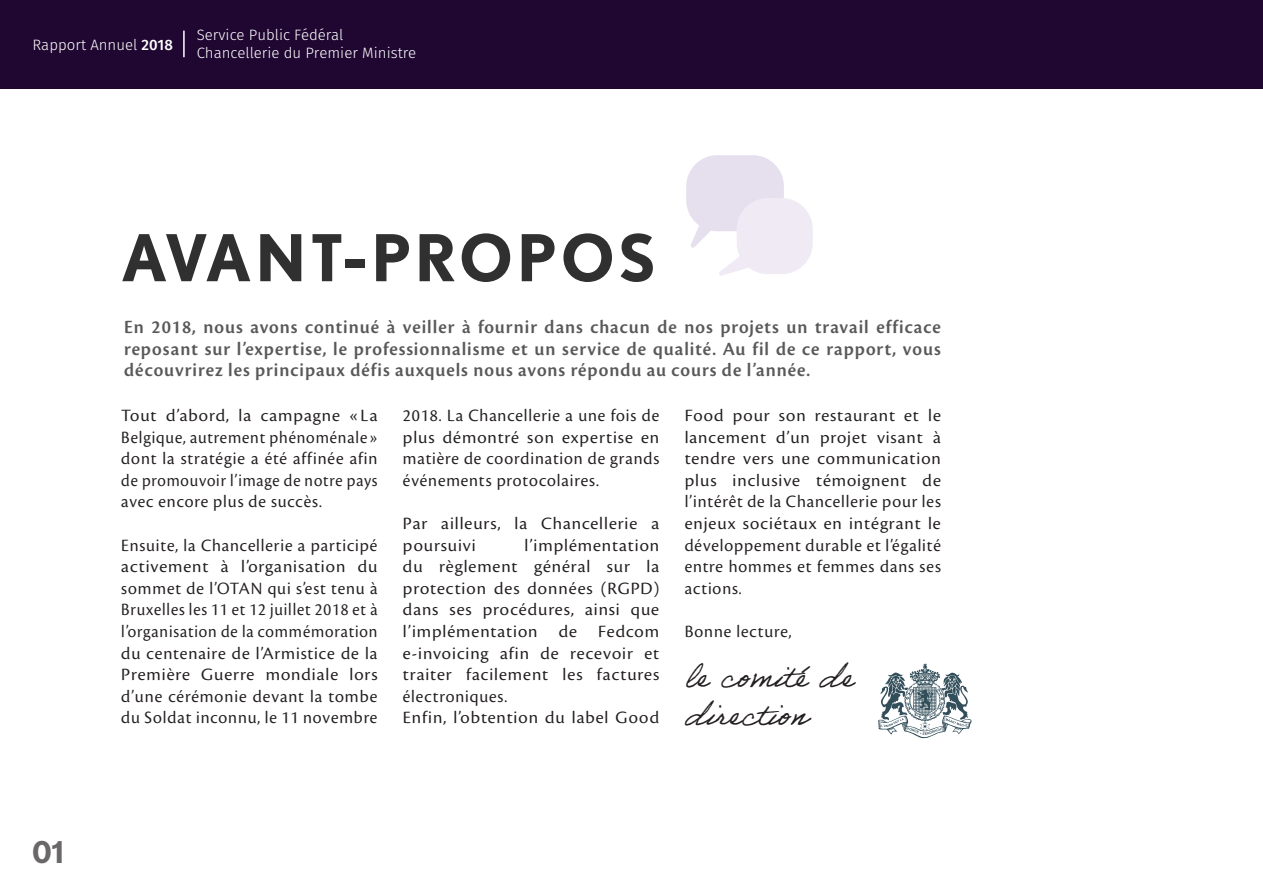
<style>
.page{position:relative;width:1263px;height:893px;background:#fff}
.page>*{position:absolute;margin:0;border:0;box-sizing:border-box;transform-origin:0 0}
.Avant-Propos{font:700 64.5px "Nobel";letter-spacing:.065em;color:#313030}
.signature{font:31.5px/37.8px "Adobe Handwriting Ernie";color:#231f20}
.t1{font:700 30px "Nobel";color:#696768}
.Chapeau_1{font:19.5px/21.6px "Cronos Pro Semibold Disp";letter-spacing:.05em;color:#595959;text-align:justify}
.Texte_avant_propos{font:18px/21.6px "Cronos Pro Disp";letter-spacing:.05em;color:#231f20;text-align:justify;scale:1.05 1}
.Texte_avant_propos-2{font:18px/21.6px "Cronos Pro Disp";letter-spacing:.05em;color:#231f20;text-align:justify}
.t2{font:300 15px/18px "Fira Sans";color:#fff}
.s1{font-weight:500}
</style>
<div class="page">
<div style="left:0;top:0;width:1263px;height:88px;background:#200732"></div>
<hr style="left:183px;top:31px;width:2px;height:26px;background:#fff">
<svg style="left:878px;top:663px;width:94px;height:76px"></svg>
<div style="left:686px;top:155px;width:98px;height:76px;background:#e6dfee;border-radius:31px"></div>
<div style="left:737px;top:198px;width:76px;height:76px;background:#efeaf4;border-radius:31px"></div>
<svg style="left:691px;top:217px;width:58px;height:59px"></svg>
<p class="t2" style="left:33px;top:35px;width:142px">Rapport Annuel <span class="s1">2018</span></p>
<p class="t2" style="left:197px;top:25px;width:221px">Service Public Fédéral<br>Chancellerie du Premier Ministre</p>
<h2 class="Avant-Propos" style="left:121px;top:219px;width:536px">AVANT-PROPOS</h2>
<p class="Chapeau_1" style="left:124px;top:316px;width:818px">En 2018, nous avons continué à veiller à fournir dans chacun de nos projets un travail efficace reposant sur l’expertise, le professionnalisme et un service de qualité. Au fil de ce rapport, vous découvrirez les principaux défis auxquels nous avons répondu au cours de l’année.</p>
<h3 class="t1" style="left:33px;top:834px;width:33px">01</h3>
<p class="Texte_avant_propos" style="left:121px;top:404px;width:245px">Tout d’abord, la campagne «La Belgique, autrement phénoménale» dont la stratégie a été affinée afin de promouvoir l’image de notre pays avec encore plus de succès.</p>
<p class="Texte_avant_propos-2" style="left:121px;top:534px;width:258px">Ensuite, la Chancellerie a participé activement à l’organisation du sommet de l’OTAN qui s’est tenu à Bruxelles les 11 et 12 juillet 2018 et à l’organisation de la commémoration du centenaire de l’Armistice de la Première Guerre mondiale lors d’une cérémonie devant la tombe du Soldat inconnu, le 11 novembre</p>
<p class="Texte_avant_propos-2" style="left:403px;top:404px;width:258px">2018. La Chancellerie a une fois de plus démontré son expertise en matière de coordination de grands événements protocolaires.</p>
<p class="Texte_avant_propos" style="left:403px;top:512px;width:245px">Par ailleurs, la Chancellerie a poursuivi</p>
<p class="Texte_avant_propos" style="left:403px;top:534px;width:245px;text-indent:122px">l’implémentation du règlement général sur la protection des données (RGPD) dans ses procédures, ainsi que l’implémentation de Fedcom e-invoicing afin de recevoir et traiter facilement les factures électroniques.</p>
<p class="Texte_avant_propos" style="left:403px;top:707px;width:245px">Enfin, l’obtention du label Good</p>
<p class="Texte_avant_propos" style="left:685px;top:404px;width:245px">Food pour son restaurant et le lancement d’un projet visant à tendre vers une communication plus inclusive témoignent de l’intérêt de la Chancellerie pour les enjeux sociétaux en intégrant le développement durable et l’égalité entre hommes et femmes dans ses actions.</p>
<p class="Texte_avant_propos-2" style="left:685px;top:620px;width:109px">Bonne lecture,</p>
<p class="signature" style="left:685px;top:657px;width:171px">le comité de direction</p>
</div>
